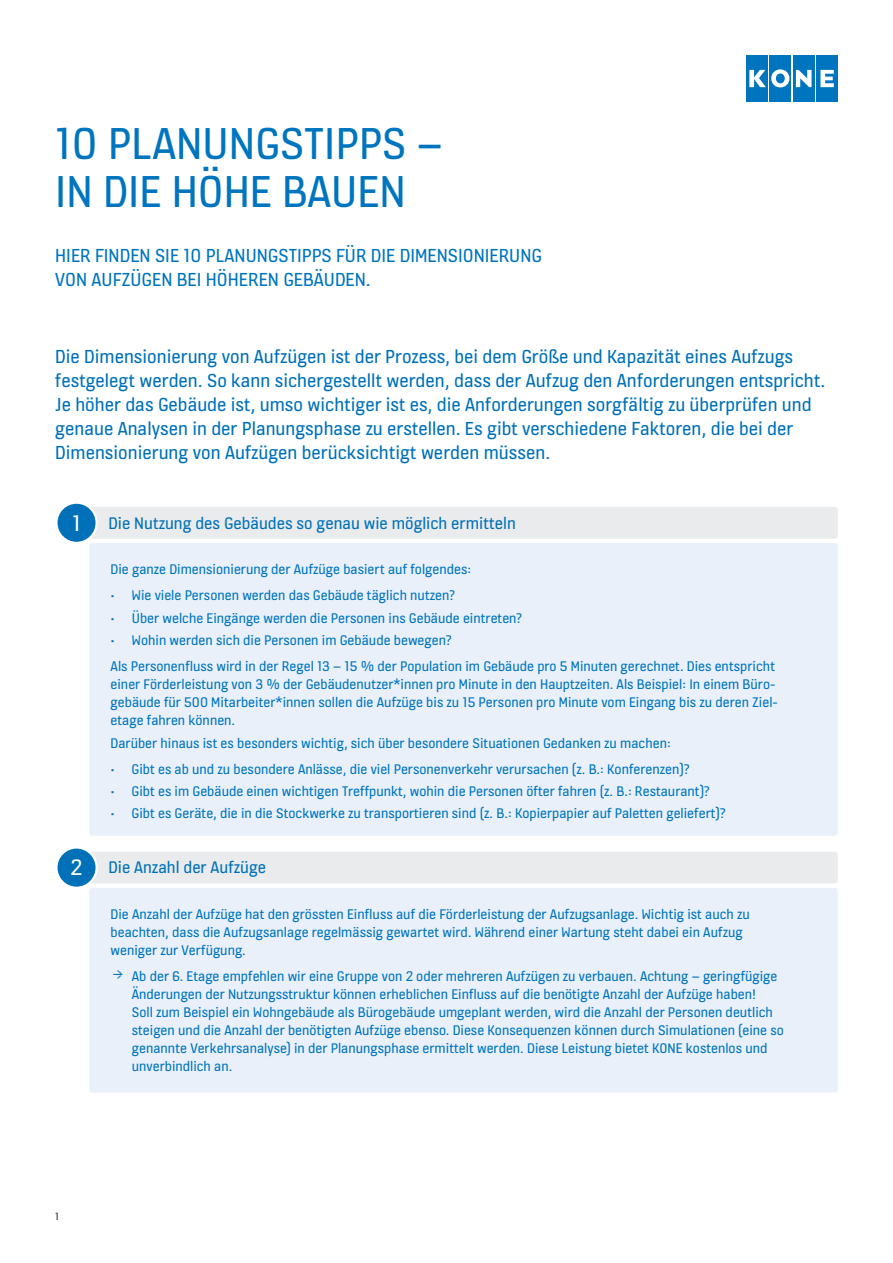
<style>
.page{position:relative;width:893px;height:1263px;background:#fff}
.page>*{position:absolute;margin:0;border:0;box-sizing:border-box;transform-origin:0 0}
.t1{font:48px/48px "KONE Information";color:#0075bf}
.t2{font:20.25px/24px "KONE Information";color:#0071b9}
.t3{font:20.25px/24px "KONE Information";color:#0075bf}
.t4{font:18px "KONE Information";color:#0071b9}
.t5{font:15px/18px "KONE Information";color:#0075bf}
.t6{font:11.25px "KONE Information";color:#262e33}
.s1{font-size:24px;color:#fff}
</style>
<div class="page">
<div style="left:746px;top:55px;width:22px;height:47px;background:#0075bf"></div>
<div style="left:793px;top:55px;width:21px;height:47px;background:#0075bf"></div>
<svg style="left:796px;top:70px;width:15px;height:17px"></svg>
<div style="left:770px;top:55px;width:21px;height:47px;background:#0075bf"></div>
<svg style="left:749px;top:69px;width:40px;height:18px"></svg>
<div style="left:816px;top:55px;width:22px;height:47px;background:#0075bf"></div>
<svg style="left:820px;top:70px;width:14px;height:17px"></svg>
<div style="left:89px;top:507px;width:749px;height:32px;background:#e9ebec;border-radius:3px"></div>
<div style="left:56px;top:503px;width:41px;height:40px;background:#0071b9;border-radius:50%"></div>
<div style="left:55px;top:501px;width:43px;height:43px;border:2px solid #fff;border-radius:50%"></div>
<div style="left:89px;top:543px;width:749px;height:293px;background:#eaf0fa;border-radius:3px"></div>
<div style="left:89px;top:852px;width:749px;height:31px;background:#e9ebec;border-radius:3px"></div>
<div style="left:56px;top:847px;width:41px;height:41px;background:#0071b9;border-radius:50%"></div>
<div style="left:55px;top:846px;width:43px;height:43px;border:2px solid #fff;border-radius:50%"></div>
<div style="left:89px;top:888px;width:749px;height:204px;background:#eaf0fa;border-radius:3px"></div>
<h1 class="t1" style="left:55px;top:117px;width:389px">10 PLANUNGSTIPPS –<br>IN DIE HÖHE BAUEN</h1>
<h2 class="t3" style="left:55px;top:243px;width:488px">HIER FINDEN SIE 10 PLANUNGSTIPPS FÜR DIE DIMENSIONIERUNG<br>VON AUFZÜGEN BEI HÖHEREN GEBÄUDEN.</h2>
<p class="t2" style="left:55px;top:343px;width:772px">Die Dimensionierung von Aufzügen ist der Prozess, bei dem Größe und Kapazität eines Aufzugs festgelegt werden. So kann sichergestellt werden, dass der Aufzug den Anforderungen entspricht.<br>Je höher das Gebäude ist, umso wichtiger ist es, die Anforderungen sorgfältig zu überprüfen und genaue Analysen in der Planungsphase zu erstellen. Es gibt verschiedene Faktoren, die bei der Dimensionierung von Aufzügen berücksichtigt werden müssen.</p>
<p class="t4" style="left:72px;top:511px;width:445px"><span class="s1">1</span> Die Nutzung des Gebäudes so genau wie möglich ermitteln</p>
<p class="t5" style="left:111px;top:559px;width:362px">Die ganze Dimensionierung der Aufzüge basiert auf folgendes:</p>
<p class="t5" style="left:111px;top:586px;width:346px">• Wie viele Personen werden das Gebäude täglich nutzen?</p>
<p class="t5" style="left:111px;top:608px;width:413px">• Über welche Eingänge werden die Personen ins Gebäude eintreten?</p>
<p class="t5" style="left:111px;top:626px;width:666px;line-height:26.5px">• Wohin werden sich die Personen im Gebäude bewegen?<br>Als Personenfluss wird in der Regel 13 – 15 % der Population im Gebäude pro 5 Minuten gerechnet. Dies entspricht</p>
<p class="t5" style="left:111px;top:675px;width:669px">einer Förderleistung von 3 % der Gebäudenutzer*innen pro Minute in den Hauptzeiten. Als Beispiel: In einem Büro&shy;gebäude für 500 Mitarbeiter*innen sollen die Aufzüge bis zu 15 Personen pro Minute vom Eingang bis zu deren Ziel&shy;etage fahren können.</p>
<p class="t5" style="left:111px;top:733px;width:562px">Darüber hinaus ist es besonders wichtig, sich über besondere Situationen Gedanken zu machen:</p>
<p class="t5" style="left:110px;top:760px;width:580px">• Gibt es ab und zu besondere Anlässe, die viel Personenverkehr verursachen (z. B.: Konferenzen)?</p>
<p class="t5" style="left:110px;top:782px;width:601px">• Gibt es im Gebäude einen wichtigen Treffpunkt, wohin die Personen öfter fahren (z. B.: Restaurant)?</p>
<p class="t5" style="left:110px;top:804px;width:616px">• Gibt es Geräte, die in die Stockwerke zu transportieren sind (z. B.: Kopierpapier auf Paletten geliefert)?</p>
<p class="t4" style="left:71px;top:856px;width:197px"><span class="s1">2</span> Die Anzahl der Aufzüge</p>
<p class="t5" style="left:111px;top:904px;width:641px">Die Anzahl der Aufzüge hat den grössten Einfluss auf die Förderleistung der Aufzugsanlage. Wichtig ist auch zu beachten, dass die Aufzugsanlage regelmässig gewartet wird. Während einer Wartung steht dabei ein Aufzug weniger zur Verfügung.</p>
<p class="t5" style="left:132px;top:967px;width:653px">Ab der 6. Etage empfehlen wir eine Gruppe von 2 oder mehreren Aufzügen zu verbauen. Achtung – geringfügige Änderungen der Nutzungsstruktur können erheblichen Einfluss auf die benötigte Anzahl der Aufzüge haben!<br>Soll zum Beispiel ein Wohngebäude als Bürogebäude umgeplant werden, wird die Anzahl der Personen deutlich steigen und die Anzahl der benötigten Aufzüge ebenso. Diese Konsequenzen können durch Simulationen (eine so genannte Verkehrsanalyse) in der Planungsphase ermittelt werden. Diese Leistung bietet KONE kostenlos und unverbindlich an.</p>
<p class="t6" style="left:55px;top:1209px;width:5px">1</p>
</div>
